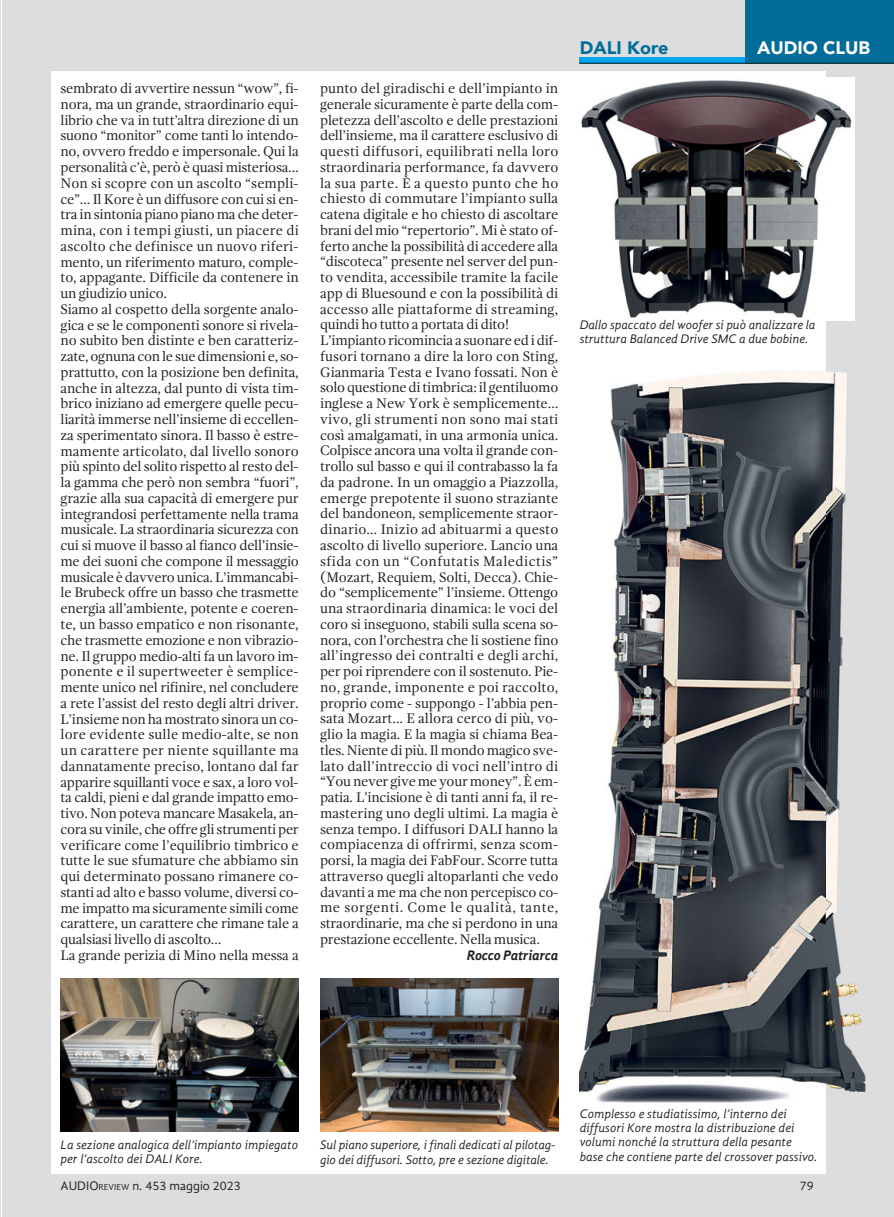
<style>
.page{position:relative;width:894px;height:1217px;background:#fff}
.page>*{position:absolute;margin:0;border:0;box-sizing:border-box;transform-origin:0 0}
.t1{font:900 18px "Avenir";color:#fff}
.t2{font:900 18px "Avenir";color:#006d98}
.t3{font:14.25px/15.8px "Gandhi Serif";letter-spacing:-.02em;color:#231f20}
.t4{font:italic 700 14.25px "Gandhi Sans";letter-spacing:-.02em;color:#231f20}
.t5{font:italic 12.75px/14.2px "Gandhi Sans";color:#231f20}
.t6{font:12.75px "Gandhi Sans";color:#231f20}
.s1{font-size:9px}
</style>
<div class="page">
<div style="left:2px;top:0;width:891px;height:1216px;background:#dcddde"></div>
<div style="left:51px;top:72px;width:774px;height:1101px;background:#fff"></div>
<div style="left:579px;top:57px;width:314px;height:6px;background:#00a6e9"></div>
<div style="left:745px;top:0;width:148px;height:63px;background:#006d98"></div>
<hr style="left:579px;top:63px;width:314px;height:1px;background:#231f20">
<hr style="left:0;top:0;width:1px;height:1216px;background:#dcddde">
<img style="left:581px;top:77px;width:273px;height:243px">
<img style="left:61px;top:978px;width:238px;height:152px">
<img style="left:320px;top:978px;width:238px;height:152px">
<img style="left:579px;top:370px;width:287px;height:737px">
<p class="t3" style="left:61px;top:82px;width:240px">sembrato di avvertire nessun “wow”, fi&shy;nora, ma un grande, straordinario equi&shy;librio che va in tutt’altra direzione di un suono “monitor” come tanti lo intendo&shy;no, ovvero freddo e impersonale. Qui la personalità c’è, però è quasi misteriosa… Non si scopre con un ascolto “sempli&shy;ce”… Il Kore è un diffusore con cui si en&shy;tra in sintonia piano piano ma che deter&shy;mina, con i tempi giusti, un piacere di ascolto che definisce un nuovo riferi&shy;mento, un riferimento maturo, comple&shy;to, appagante. Difficile da contenere in un giudizio unico.<br>Siamo al cospetto della sorgente analo&shy;gica e se le componenti sonore si rivela&shy;no subito ben distinte e ben caratteriz&shy;zate, ognuna con le sue dimensioni e, so&shy;prattutto, con la posizione ben definita, anche in altezza, dal punto di vista tim&shy;brico iniziano ad emergere quelle pecu&shy;liarità immerse nell’insieme di eccellen&shy;za sperimentato sinora. Il basso è estre&shy;mamente articolato, dal livello sonoro più spinto del solito rispetto al resto del&shy;la gamma che però non sembra “fuori”, grazie alla sua capacità di emergere pur integrandosi perfettamente nella trama musicale. La straordinaria sicurezza con cui si muove il basso al fianco dell’insie&shy;me dei suoni che compone il messaggio musicale è davvero unica. L’immancabi&shy;le Brubeck offre un basso che trasmette energia all’ambiente, potente e coeren&shy;te, un basso empatico e non risonante, che trasmette emozione e non vibrazio&shy;ne. Il gruppo medio-alti fa un lavoro im&shy;ponente e il supertweeter è semplice&shy;mente unico nel rifinire, nel concludere a rete l’assist del resto degli altri driver.<br>L’insieme non ha mostrato sinora un co&shy;lore evidente sulle medio-alte, se non un carattere per niente squillante ma dannatamente preciso, lontano dal far apparire squillanti voce e sax, a loro vol&shy;ta caldi, pieni e dal grande impatto emo&shy;tivo. Non poteva mancare Masakela, an&shy;cora su vinile, che offre gli strumenti per verificare come l’equilibrio timbrico e tutte le sue sfumature che abbiamo sin qui determinato possano rimanere co&shy;stanti ad alto e basso volume, diversi co&shy;me impatto ma sicuramente simili come carattere, un carattere che rimane tale a qualsiasi livello di ascolto…<br>La grande perizia di Mino nella messa a</p>
<p class="t3" style="left:320px;top:82px;width:240px">punto del giradischi e dell’impianto in generale sicuramente è parte della com&shy;pletezza dell’ascolto e delle prestazioni dell’insieme, ma il carattere esclusivo di questi diffusori, equilibrati nella loro straordinaria performance, fa davvero la sua parte. È a questo punto che ho chiesto di commutare l’impianto sulla catena digitale e ho chiesto di ascoltare brani del mio “repertorio”. Mi è stato of&shy;ferto anche la possibilità di accedere alla “discoteca” presente nel server del pun&shy;to vendita, accessibile tramite la facile app di Bluesound e con la possibilità di accesso alle piattaforme di streaming, quindi ho tutto a portata di dito!<br>L’impianto ricomincia a suonare ed i dif&shy;fusori tornano a dire la loro con Sting, Gianmaria Testa e Ivano fossati. Non è solo questione di timbrica: il gentiluomo inglese a New York è semplicemente… vivo, gli strumenti non sono mai stati così amalgamati, in una armonia unica.<br>Colpisce ancora una volta il grande con&shy;trollo sul basso e qui il contrabasso la fa da padrone. In un omaggio a Piazzolla, emerge prepotente il suono straziante del bandoneon, semplicemente straor&shy;dinario… Inizio ad abituarmi a questo ascolto di livello superiore. Lancio una sfida con un “Confutatis Maledictis” (Mozart, Requiem, Solti, Decca). Chie&shy;do “semplicemente” l’insieme. Ottengo una straordinaria dinamica: le voci del coro si inseguono, stabili sulla scena so&shy;nora, con l’orchestra che li sostiene fino all’ingresso dei contralti e degli archi, per poi riprendere con il sostenuto. Pie&shy;no, grande, imponente e poi raccolto, proprio come - suppongo - l’abbia pen&shy;sata Mozart… E allora cerco di più, vo&shy;glio la magia. E la magia si chiama Bea&shy;tles. Niente di più. Il mondo magico sve&shy;lato dall’intreccio di voci nell’intro di “You never give me your money”. È em&shy;patia. L’incisione è di tanti anni fa, il re&shy;mastering uno degli ultimi. La magia è senza tempo. I diffusori DALI hanno la compiacenza di offrirmi, senza scom&shy;porsi, la magia dei FabFour. Scorre tutta attraverso quegli altoparlanti che vedo davanti a me ma che non percepisco co&shy;me sorgenti. Come le qualità, tante, straordinarie, ma che si perdono in una prestazione eccellente. Nella musica.</p>
<p class="t4" style="left:466px;top:949px;width:93px">Rocco Patriarca</p>
<p class="t2" style="left:579px;top:36px;width:90px">DALI Kore</p>
<p class="t1" style="left:757px;top:36px;width:114px">AUDIO CLUB</p>
<p class="t5" style="left:579px;top:318px;width:237px">Dallo spaccato del woofer si può analizzare la struttura Balanced Drive SMC a due bobine.</p>
<p class="t5" style="left:61px;top:1138px;width:239px">La sezione analogica dell’impianto impiegato per l’ascolto dei DALI Kore.</p>
<p class="t5" style="left:320px;top:1137px;width:237px;line-height:15.3px">Sul piano superiore, i finali dedicati al pilotag&shy;gio dei diffusori. Sotto, pre e sezione digitale.</p>
<p class="t5" style="left:579px;top:1107px;width:239px">Complesso e studiatissimo, l’interno dei diffusori Kore mostra la distribuzione dei volumi nonché la struttura della pesante base che contiene parte del crossover passivo.</p>
<p class="t6" style="left:61px;top:1179px;width:182px">AUDIO<span class="s1">REVIEW</span> n. 453 maggio 2023</p>
<p class="t6" style="left:799px;top:1179px;width:16px">79</p>
</div>
